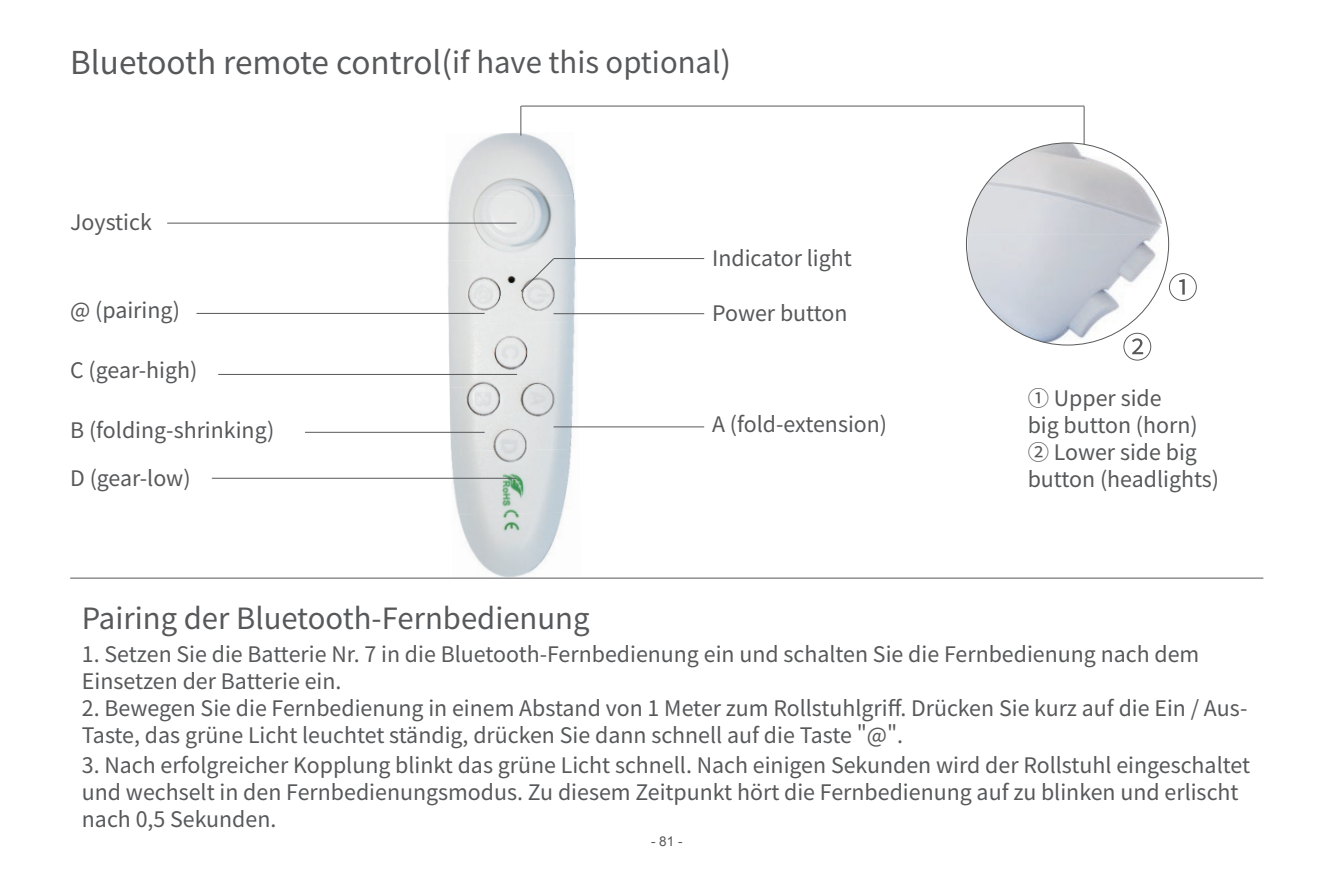
<style>
.page{position:relative;width:1340px;height:893px;background:#fff}
.page>*{position:absolute;margin:0;border:0;box-sizing:border-box;transform-origin:0 0}
.t1{font:31.5px "Source Han Sans CN";color:#57585a}
.t2{font:29.25px "Source Han Sans CN";color:#57585a}
.t3{font:21.38px/27px "Source Han Sans CN";color:#57585a}
.t4{font:13.5px "Arial";color:#57585a}
.s1{font-size:29.25px}
</style>
<div class="page">
<img style="left:967px;top:143px;width:195px;height:202px">
<img style="left:449px;top:132px;width:125px;height:63px">
<img style="left:446px;top:195px;width:130px;height:64px">
<img style="left:447px;top:259px;width:130px;height:63px">
<img style="left:448px;top:322px;width:127px;height:63px">
<img style="left:449px;top:385px;width:130px;height:64px">
<img style="left:450px;top:449px;width:122px;height:63px">
<img style="left:451px;top:512px;width:130px;height:66px">
<svg style="left:1169px;top:273px;width:27px;height:28px"></svg>
<svg style="left:1123px;top:333px;width:28px;height:28px"></svg>
<hr style="left:520px;top:106px;width:1px;height:30px;background:#57585a">
<hr style="left:521px;top:106px;width:563px;height:1px;background:#57585a">
<hr style="left:1083px;top:106px;width:1px;height:38px;background:#57585a">
<hr style="left:553px;top:426px;width:151px;height:1px;background:#57585a">
<hr style="left:553px;top:313px;width:151px;height:1px;background:#57585a">
<hr style="left:553px;top:258px;width:151px;height:1px;background:#57585a">
<hr style="left:70px;top:578px;width:1193px;height:1px;background:#57585a">
<hr style="left:305px;top:432px;width:179px;height:1px;background:#57585a">
<hr style="left:212px;top:478px;width:304px;height:1px;background:#57585a">
<hr style="left:218px;top:374px;width:299px;height:1px;background:#57585a">
<hr style="left:196px;top:313px;width:288px;height:1px;background:#57585a">
<hr style="left:167px;top:223px;width:349px;height:1px;background:#57585a">
<svg style="left:520px;top:258px;width:34px;height:34px"></svg>
<h1 class="t1" style="left:70px;top:44px;width:662px">Bluetooth remote control(<span class="s1">if have this optional</span>)</h1>
<p class="t3" style="left:70px;top:209px;width:83px">Joystick</p>
<p class="t3" style="left:70px;top:297px;width:111px">@ (pairing)</p>
<p class="t3" style="left:70px;top:357px;width:129px">C (gear-high)</p>
<p class="t3" style="left:70px;top:417px;width:206px">B (folding-shrinking)</p>
<p class="t3" style="left:70px;top:465px;width:122px">D (gear-low)</p>
<p class="t3" style="left:712px;top:245px;width:141px">Indicator light</p>
<p class="t3" style="left:712px;top:300px;width:137px">Power button</p>
<p class="t3" style="left:712px;top:411px;width:176px">A (fold-extension)</p>
<p class="t3" style="left:1027px;top:385px;width:193px">① Upper side<br>big button (horn)<br>② Lower side big button (headlights)</p>
<h2 class="t2" style="left:82px;top:601px;width:509px">Pairing der Bluetooth-Fernbedienung</h2>
<p class="t3" style="left:82px;top:641px;width:1119px">1. Setzen Sie die Batterie Nr. 7 in die Bluetooth-Fernbedienung ein und schalten Sie die Fernbedienung nach dem<br>Einsetzen der Batterie ein.</p>
<p class="t3" style="left:82px;top:695px;width:1166px">2. Bewegen Sie die Fernbedienung in einem Abstand von 1 Meter zum Rollstuhlgriff. Drücken Sie kurz auf die Ein / Aus-<br>Taste, das grüne Licht leuchtet ständig, drücken Sie dann schnell auf die Taste "@".</p>
<p class="t3" style="left:82px;top:752px;width:1169px">3. Nach erfolgreicher Kopplung blinkt das grüne Licht schnell. Nach einigen Sekunden wird der Rollstuhl eingeschaltet und wechselt in den Fernbedienungsmodus. Zu diesem Zeitpunkt hört die Fernbedienung auf zu blinken und erlischt nach 0,5 Sekunden.</p>
<p class="t4" style="left:651px;top:833px;width:33px">- 81 -</p>
</div>
